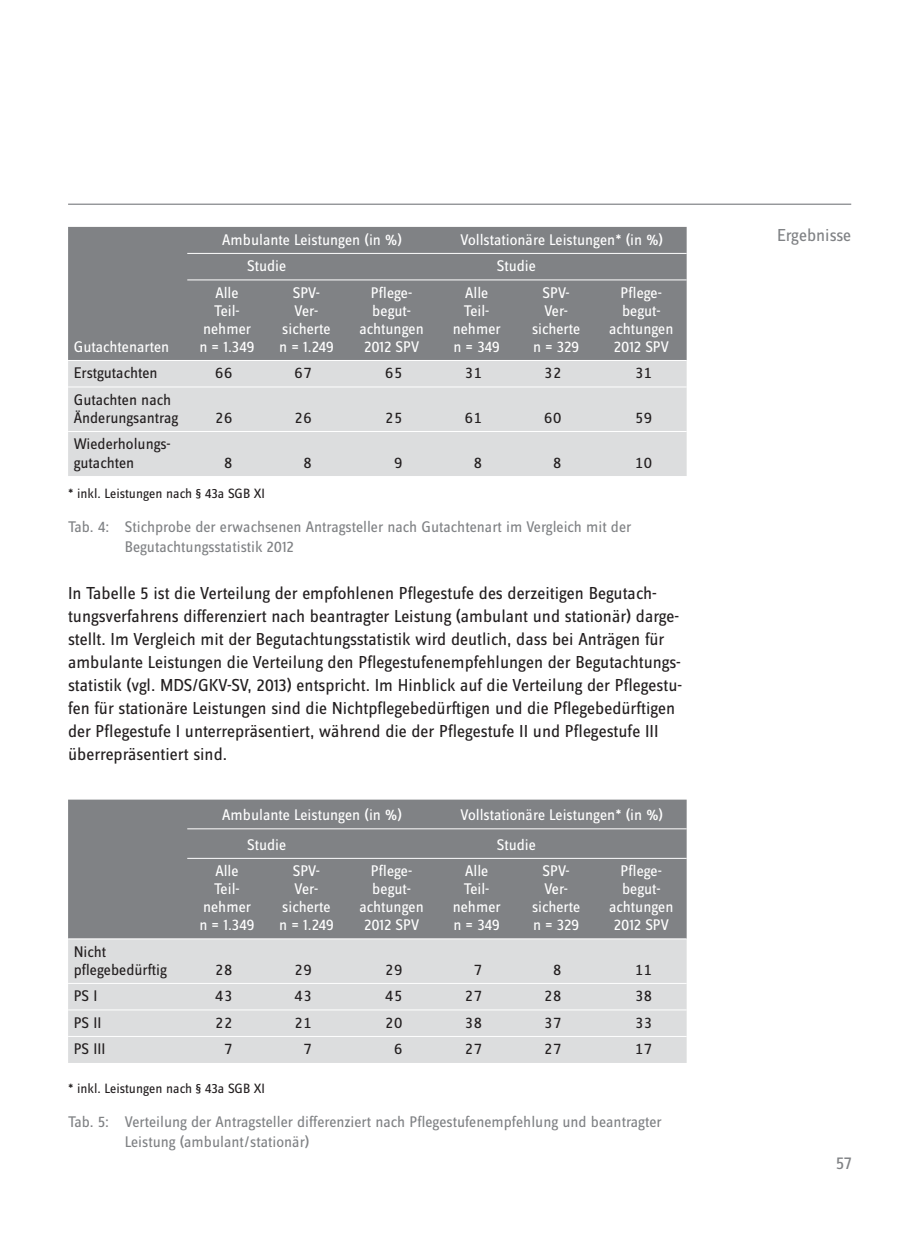
<style>
.page{position:relative;width:908px;height:1248px;background:#fff}
.page>*{position:absolute;margin:0;border:0;box-sizing:border-box;transform-origin:0 0}
.t1{font:18px/23px "Zine Sans Dis";color:#231f20}
.t2{font:18px "Zine Sans Dis";color:#808285}
.t3{font:16px/18px "Zine Sans Dis";color:#fff;text-align:center}
.t4{font:16px/20px "Zine Sans Dis";color:#808285}
.t5{font:16px/18px "Zine Sans Dis";color:#231f20}
.t6{font:16px "Zine Sans Dis Regular Roman Tf";color:#231f20}
.t7{font:14px "Zine Sans Dis";color:#231f20}
</style>
<div class="page">
<hr style="left:68px;top:203px;width:782px;height:2px;background:#808285">
<div style="left:68px;top:227px;width:618px;height:133px;background:#808285"></div>
<div style="left:68px;top:361px;width:618px;height:115px;background:#dcddde"></div>
<hr style="left:187px;top:253px;width:499px;height:1px;background:#fff">
<hr style="left:187px;top:279px;width:499px;height:1px;background:#fff">
<hr style="left:68px;top:386px;width:618px;height:1px;background:#fff">
<hr style="left:68px;top:431px;width:618px;height:1px;background:#fff">
<div style="left:68px;top:799px;width:618px;height:139px;background:#808285"></div>
<div style="left:68px;top:939px;width:618px;height:123px;background:#dcddde"></div>
<hr style="left:187px;top:828px;width:499px;height:1px;background:#fff">
<hr style="left:187px;top:857px;width:499px;height:1px;background:#fff">
<hr style="left:68px;top:982px;width:618px;height:1px;background:#fff">
<hr style="left:68px;top:1009px;width:618px;height:1px;background:#fff">
<hr style="left:68px;top:1035px;width:618px;height:1px;background:#fff">
<p class="t3" style="left:74px;top:339px;width:97px">Gutachtenarten</p>
<p class="t3" style="left:222px;top:232px;width:181px">Ambulante Leistungen (in %)</p>
<p class="t3" style="left:460px;top:232px;width:204px">Vollstationäre Leistungen* (in %)</p>
<p class="t3" style="left:247px;top:259px;width:41px">Studie</p>
<p class="t3" style="left:496px;top:259px;width:41px">Studie</p>
<p class="t3" style="left:199px;top:285px;width:57px">Alle<br>Teil&shy;nehmer n = 1.349</p>
<p class="t3" style="left:279px;top:285px;width:56px">SPV-<br>Ver&shy;sicherte n = 1.249</p>
<p class="t3" style="left:359px;top:285px;width:66px">Pflege&shy;begut&shy;achtungen<br>2012 SPV</p>
<p class="t3" style="left:452px;top:285px;width:49px">Alle<br>Teil&shy;nehmer n = 349</p>
<p class="t3" style="left:531px;top:285px;width:50px">SPV-<br>Ver - sicherte n = 329</p>
<p class="t3" style="left:608px;top:285px;width:66px">Pflege&shy;begut&shy;achtungen<br>2012 SPV</p>
<p class="t5" style="left:74px;top:365px;width:85px">Erstgutachten</p>
<p class="t6" style="left:215px;top:367px;width:19px">66</p>
<p class="t6" style="left:294px;top:367px;width:19px">67</p>
<p class="t6" style="left:385px;top:367px;width:19px">65</p>
<p class="t6" style="left:464px;top:367px;width:19px">31</p>
<p class="t6" style="left:543px;top:367px;width:19px">32</p>
<p class="t6" style="left:634px;top:367px;width:19px">31</p>
<p class="t5" style="left:74px;top:392px;width:106px">Gutachten nach<br>Änderungsantrag</p>
<p class="t6" style="left:215px;top:411px;width:19px">26</p>
<p class="t6" style="left:294px;top:411px;width:19px">26</p>
<p class="t6" style="left:385px;top:411px;width:19px">25</p>
<p class="t6" style="left:464px;top:411px;width:19px">61</p>
<p class="t6" style="left:543px;top:411px;width:19px">60</p>
<p class="t6" style="left:634px;top:411px;width:19px">59</p>
<p class="t5" style="left:74px;top:436px;width:98px">Wiederholungs&shy;gutachten</p>
<p class="t6" style="left:223px;top:456px;width:10px">8</p>
<p class="t6" style="left:303px;top:456px;width:10px">8</p>
<p class="t6" style="left:394px;top:456px;width:10px">9</p>
<p class="t6" style="left:473px;top:456px;width:10px">8</p>
<p class="t6" style="left:552px;top:456px;width:10px">8</p>
<p class="t6" style="left:634px;top:456px;width:19px">10</p>
<p class="t7" style="left:68px;top:487px;width:198px">* inkl. Leistungen nach § 43a SGB XI</p>
<p class="t4" style="left:125px;top:518px;width:508px;text-indent:-57px">Tab. 4: Stichprobe der erwachsenen Antragsteller nach Gutachtenart im Vergleich mit der<br>Begutachtungsstatistik 2012</p>
<p class="t1" style="left:68px;top:582px;width:615px">In Tabelle 5 ist die Verteilung der empfohlenen Pflegestufe des derzeitigen Begutach&shy;tungsverfahrens differenziert nach beantragter Leistung (ambulant und stationär) darge&shy;stellt. Im Vergleich mit der Begutachtungsstatistik wird deutlich, dass bei Anträgen für ambulante Leistungen die Verteilung den Pflegestufenempfehlungen der Begutachtungs&shy;statistik (vgl. MDS/GKV-SV, 2013) entspricht. Im Hinblick auf die Verteilung der Pflegestu&shy;fen für stationäre Leistungen sind die Nichtpflegebedürftigen und die Pflegebedürftigen der Pflegestufe I unterrepräsentiert, während die der Pflegestufe II und Pflegestufe III überrepräsentiert sind.</p>
<p class="t5" style="left:74px;top:944px;width:95px">Nicht pflegebedürftig</p>
<p class="t3" style="left:222px;top:807px;width:181px">Ambulante Leistungen (in %)</p>
<p class="t3" style="left:460px;top:807px;width:204px">Vollstationäre Leistungen* (in %)</p>
<p class="t3" style="left:247px;top:837px;width:41px">Studie</p>
<p class="t3" style="left:496px;top:837px;width:41px">Studie</p>
<p class="t3" style="left:199px;top:863px;width:57px">Alle<br>Teil&shy;nehmer n = 1.349</p>
<p class="t3" style="left:279px;top:863px;width:56px">SPV-<br>Ver&shy;sicherte n = 1.249</p>
<p class="t3" style="left:359px;top:863px;width:66px">Pflege&shy;begut&shy;achtungen<br>2012 SPV</p>
<p class="t3" style="left:452px;top:863px;width:49px">Alle<br>Teil&shy;nehmer n = 349</p>
<p class="t3" style="left:531px;top:863px;width:50px">SPV-<br>Ver - sicherte n = 329</p>
<p class="t3" style="left:608px;top:863px;width:66px">Pflege&shy;begut&shy;achtungen<br>2012 SPV</p>
<p class="t6" style="left:215px;top:963px;width:19px">28</p>
<p class="t6" style="left:294px;top:963px;width:19px">29</p>
<p class="t6" style="left:385px;top:963px;width:19px">29</p>
<p class="t6" style="left:473px;top:963px;width:10px">7</p>
<p class="t6" style="left:552px;top:963px;width:10px">8</p>
<p class="t6" style="left:634px;top:963px;width:19px">11</p>
<p class="t5" style="left:74px;top:988px;width:25px">PS I</p>
<p class="t6" style="left:215px;top:989px;width:19px">43</p>
<p class="t6" style="left:294px;top:989px;width:19px">43</p>
<p class="t6" style="left:385px;top:989px;width:19px">45</p>
<p class="t6" style="left:464px;top:989px;width:19px">27</p>
<p class="t6" style="left:543px;top:989px;width:19px">28</p>
<p class="t6" style="left:634px;top:989px;width:19px">38</p>
<p class="t5" style="left:74px;top:1015px;width:29px">PS II</p>
<p class="t6" style="left:215px;top:1016px;width:19px">22</p>
<p class="t6" style="left:294px;top:1016px;width:19px">21</p>
<p class="t6" style="left:385px;top:1016px;width:19px">20</p>
<p class="t6" style="left:464px;top:1016px;width:19px">38</p>
<p class="t6" style="left:543px;top:1016px;width:19px">37</p>
<p class="t6" style="left:634px;top:1016px;width:19px">33</p>
<p class="t5" style="left:74px;top:1041px;width:33px">PS III</p>
<p class="t6" style="left:223px;top:1042px;width:10px">7</p>
<p class="t6" style="left:303px;top:1042px;width:10px">7</p>
<p class="t6" style="left:394px;top:1042px;width:10px">6</p>
<p class="t6" style="left:464px;top:1042px;width:19px">27</p>
<p class="t6" style="left:543px;top:1042px;width:19px">27</p>
<p class="t6" style="left:634px;top:1042px;width:19px">17</p>
<p class="t7" style="left:68px;top:1082px;width:198px">* inkl. Leistungen nach § 43a SGB XI</p>
<p class="t4" style="left:125px;top:1113px;width:538px;text-indent:-57px">Tab. 5: Verteilung der Antragsteller differenziert nach Pflegestufenempfehlung und beantragter<br>Leistung (ambulant / stationär)</p>
<p class="t2" style="left:776px;top:228px;width:76px">Ergebnisse</p>
<p class="t2" style="left:835px;top:1155px;width:17px">57</p>
</div>
